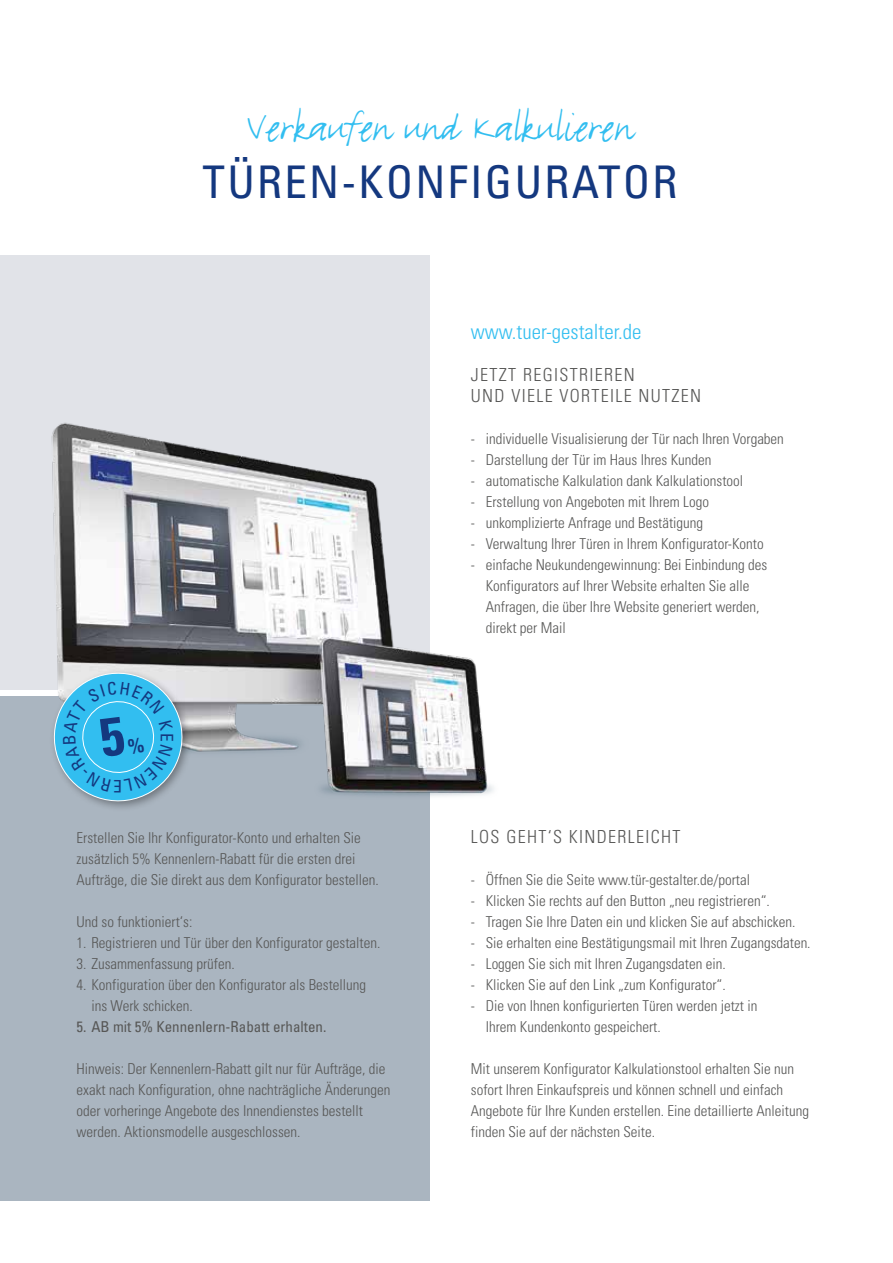
<style>
.page{position:relative;width:893px;height:1263px;background:#fff}
.page>*{position:absolute;margin:0;border:0;box-sizing:border-box;transform-origin:0 0}
.t1{font:45px "FF Justlefthand";color:#32bef0}
.t2{font:condensed 45px "Univers";letter-spacing:.05em;color:#14387f}
.t3{font:300 condensed 21px "Univers";color:#32bef0}
.t4{font:300 condensed 18px/21px "Univers";letter-spacing:.075em;color:#575756}
.t5{font:condensed 17.25px "Univers";color:#14387f}
.t6{font:300 condensed 15px/21px "Univers";color:#575756}
.t7{font:condensed 15px "Univers";color:#575756}
</style>
<div class="page">
<div style="left:0;top:696px;width:429px;height:504px;background:#aab5c0"></div>
<div style="left:0;top:255px;width:429px;height:435px;background:#e1e3e8"></div>
<img style="left:51px;top:386px;width:443px;height:420px">
<div style="left:49px;top:668px;width:144px;height:144px;background:#000;opacity:.36"></div>
<svg style="left:49px;top:664px;width:142px;height:146px"></svg>
<h1 class="t1" style="left:247px;top:99px;width:387px">Verkaufen und Kalkulieren</h1>
<h1 class="t2" style="left:203px;top:153px;width:476px">TÜREN-KONFIGURATOR</h1>
<p class="t5" style="left:122px;top:797px;width:10px;rotate:-180deg">E</p>
<p class="t5" style="left:178px;top:733px;width:10px;rotate:90deg">E</p>
<p class="t6" style="left:77px;top:827px;width:304px">Erstellen Sie Ihr Konfigurator-Konto und erhalten Sie zusätzlich 5% Kennenlern-Rabatt für die ersten drei<br>Aufträge, die Sie direkt aus dem Konfigurator bestellen.</p>
<p class="t6" style="left:77px;top:911px;width:117px">Und so funktioniert‘s:</p>
<p class="t6" style="left:77px;top:932px;width:305px">1. Registrieren und Tür über den Konfigurator gestalten.</p>
<p class="t6" style="left:77px;top:953px;width:160px">3. Zusammenfassung prüfen.</p>
<p class="t6" style="left:91px;top:974px;width:276px;text-indent:-15px">4. Konfiguration über den Konfigurator als Bestellung ins Werk schicken.</p>
<p class="t7" style="left:77px;top:1017px;width:251px">5. AB mit 5% Kennenlern-Rabatt erhalten.</p>
<p class="t6" style="left:77px;top:1058px;width:315px">Hinweis: Der Kennenlern-Rabatt gilt nur für Aufträge, die exakt nach Konfiguration, ohne nachträgliche Änderungen oder vorheringe Angebote des Innendienstes bestellt werden. Aktionsmodelle ausgeschlossen.</p>
<h2 class="t3" style="left:471px;top:319px;width:172px">www.tuer-gestalter.de</h2>
<p class="t4" style="left:471px;top:364px;width:232px">JETZT REGISTRIEREN<br>UND VIELE VORTEILE NUTZEN</p>
<p class="t6" style="left:471px;top:428px;width:315px">- individuelle Visualisierung der Tür nach Ihren Vorgaben</p>
<p class="t6" style="left:471px;top:449px;width:242px">- Darstellung der Tür im Haus Ihres Kunden</p>
<p class="t6" style="left:471px;top:470px;width:274px">- automatische Kalkulation dank Kalkulationstool</p>
<p class="t6" style="left:471px;top:491px;width:240px">- Erstellung von Angeboten mit Ihrem Logo</p>
<p class="t6" style="left:471px;top:512px;width:234px">- unkomplizierte Anfrage und Bestätigung</p>
<p class="t6" style="left:471px;top:533px;width:294px">- Verwaltung Ihrer Türen in Ihrem Konfigurator-Konto</p>
<p class="t6" style="left:486px;top:554px;width:283px;text-indent:-15px">- einfache Neukundengewinnung: Bei Einbindung des Konfigurators auf Ihrer Website erhalten Sie alle Anfragen, die über Ihre Website generiert werden, direkt per Mail</p>
<p class="t4" style="left:471px;top:826px;width:211px">LOS GEHT‘S KINDERLEICHT</p>
<p class="t6" style="left:471px;top:869px;width:281px">- Öffnen Sie die Seite www.tür-gestalter.de/portal</p>
<p class="t6" style="left:471px;top:890px;width:300px">- Klicken Sie rechts auf den Button „neu registrieren“.</p>
<p class="t6" style="left:471px;top:911px;width:326px">- Tragen Sie Ihre Daten ein und klicken Sie auf abschicken.</p>
<p class="t6" style="left:471px;top:932px;width:341px">- Sie erhalten eine Bestätigungsmail mit Ihren Zugangsdaten.</p>
<p class="t6" style="left:471px;top:953px;width:256px">- Loggen Sie sich mit Ihren Zugangsdaten ein.</p>
<p class="t6" style="left:471px;top:974px;width:256px">- Klicken Sie auf den Link „zum Konfigurator“.</p>
<p class="t6" style="left:486px;top:995px;width:273px;text-indent:-15px">- Die von Ihnen konfigurierten Türen werden jetzt in<br>Ihrem Kundenkonto gespeichert.</p>
<p class="t6" style="left:471px;top:1058px;width:340px">Mit unserem Konfigurator Kalkulationstool erhalten Sie nun sofort Ihren Einkaufspreis und können schnell und einfach Angebote für Ihre Kunden erstellen. Eine detaillierte Anleitung finden Sie auf der nächsten Seite.</p>
</div>
